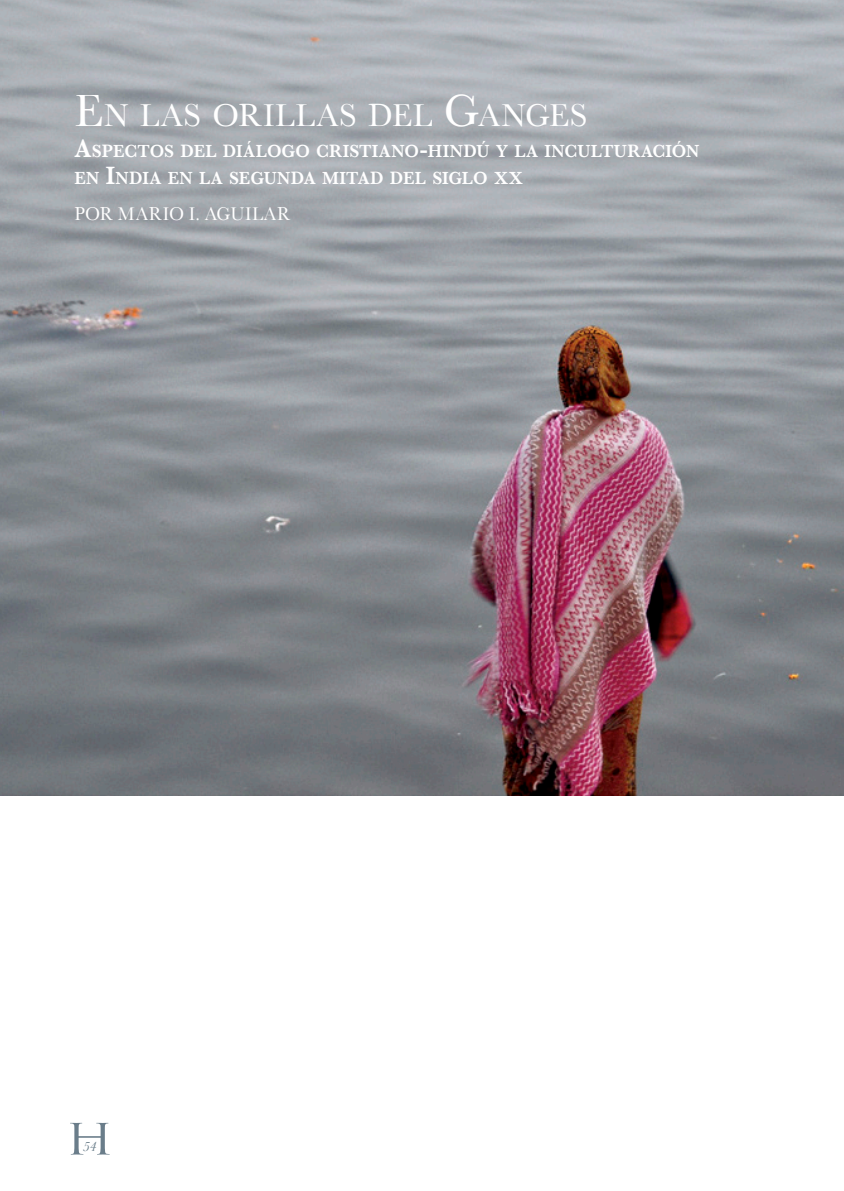
<style>
.page{position:relative;width:844px;height:1191px;background:#fff}
.page>*{position:absolute;margin:0;border:0;box-sizing:border-box;transform-origin:0 0}
.t1{font:42px "Trajan Pro";color:#6a7d8a;scale:1.2 1}
.t2{font:33.07px "Baskerville";letter-spacing:.02em;color:#fff}
.t3{font:19.25px "Baskerville";letter-spacing:.03em;color:#fff;scale:.95 1}
.t4{font:600 18.38px/26.2px "Baskerville";color:#fff;scale:.95 1}
.t5{font:italic 14px "Baskerville";color:#6a7d8a}
.s1{font-size:47.25px}
.s2{font-size:26.25px}
</style>
<div class="page">
<img style="left:0;top:0;width:843px;height:795px">
<h2 class="t2" style="left:74px;top:96px;width:514px"><span class="s1">E</span>N LAS ORILLAS DEL <span class="s1">G</span>ANGES</h2>
<p class="t4" style="left:74px;top:138px;width:659px"><span class="s2">A</span>SPECTOS DEL DIÁLOGO CRISTIANO<span class="s2">-</span>HINDÚ Y LA INCULTURACIÓN<br>EN <span class="s2">I</span>NDIA EN LA SEGUNDA MITAD DEL SIGLO XX</p>
<p class="t3" style="left:74px;top:202px;width:229px">POR MARIO I. AGUILAR</p>
<h1 class="t1" style="left:65px;top:1112px;width:42px">H</h1>
<p class="t5" style="left:83px;top:1138px;width:15px">54</p>
</div>
